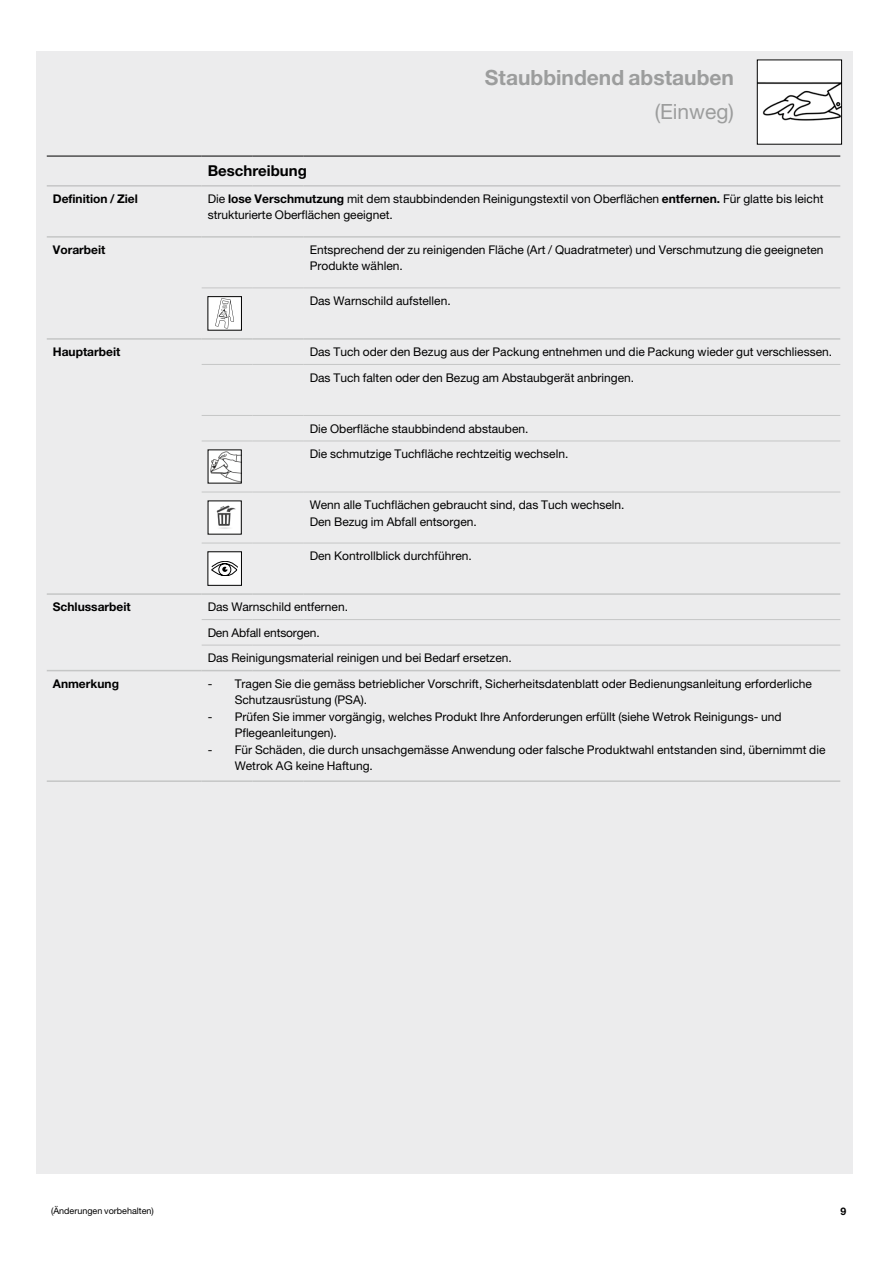
<style>
.page{position:relative;width:893px;height:1263px;background:#fff}
.page>*{position:absolute;margin:0;border:0;box-sizing:border-box;transform-origin:0 0}
.t1{font:700 21px "Helvetica Neue LT Pro";color:#9c9d9d}
.t2{font:21px "Helvetica Neue LT Pro";color:#9c9d9d}
.t3{font:700 15px "Helvetica Neue LT Pro";color:#000}
.t4{font:12px/16.5px "Helvetica Neue LT Pro";color:#000}
.t5{font:700 12px "Helvetica Neue LT Pro";color:#000}
.t6{font:700 10.5px "Helvetica Neue LT Pro";color:#000}
.t7{font:9px "Helvetica Neue LT Pro";color:#000}
.s1{font-weight:700}
</style>
<div class="page">
<div style="left:36px;top:51px;width:817px;height:1123px;background:#ececed"></div>
<img style="left:759px;top:62px;width:81px;height:81px">
<div style="left:757px;top:60px;width:85px;height:85px;border:1px solid #000"></div>
<hr style="left:47px;top:156px;width:155px;height:1px;background:#000">
<hr style="left:202px;top:156px;width:51px;height:1px;background:#000">
<hr style="left:253px;top:156px;width:51px;height:1px;background:#000">
<hr style="left:304px;top:156px;width:536px;height:1px;background:#000">
<hr style="left:47px;top:185px;width:155px;height:2px;background:#c5c6c6">
<hr style="left:202px;top:185px;width:51px;height:2px;background:#c5c6c6">
<hr style="left:253px;top:185px;width:51px;height:2px;background:#c5c6c6">
<hr style="left:304px;top:185px;width:536px;height:2px;background:#c5c6c6">
<hr style="left:47px;top:236px;width:155px;height:2px;background:#c5c6c6">
<hr style="left:202px;top:236px;width:51px;height:2px;background:#c5c6c6">
<hr style="left:253px;top:236px;width:51px;height:2px;background:#c5c6c6">
<hr style="left:304px;top:236px;width:536px;height:2px;background:#c5c6c6">
<hr style="left:47px;top:338px;width:155px;height:2px;background:#c5c6c6">
<hr style="left:202px;top:338px;width:51px;height:2px;background:#c5c6c6">
<hr style="left:253px;top:338px;width:51px;height:2px;background:#c5c6c6">
<hr style="left:304px;top:338px;width:536px;height:2px;background:#c5c6c6">
<hr style="left:47px;top:593px;width:155px;height:2px;background:#c5c6c6">
<hr style="left:202px;top:593px;width:51px;height:2px;background:#c5c6c6">
<hr style="left:253px;top:593px;width:51px;height:2px;background:#c5c6c6">
<hr style="left:304px;top:593px;width:536px;height:2px;background:#c5c6c6">
<hr style="left:47px;top:670px;width:155px;height:1px;background:#c5c6c6">
<hr style="left:202px;top:670px;width:51px;height:1px;background:#c5c6c6">
<hr style="left:253px;top:670px;width:51px;height:1px;background:#c5c6c6">
<hr style="left:304px;top:670px;width:536px;height:1px;background:#c5c6c6">
<hr style="left:47px;top:780px;width:155px;height:2px;background:#c5c6c6">
<hr style="left:202px;top:780px;width:51px;height:2px;background:#c5c6c6">
<hr style="left:253px;top:780px;width:51px;height:2px;background:#c5c6c6">
<hr style="left:304px;top:780px;width:536px;height:2px;background:#c5c6c6">
<hr style="left:202px;top:288px;width:51px;height:1px;background:#c5c6c6">
<hr style="left:253px;top:288px;width:51px;height:1px;background:#c5c6c6">
<hr style="left:304px;top:288px;width:536px;height:1px;background:#c5c6c6">
<hr style="left:202px;top:364px;width:51px;height:1px;background:#c5c6c6">
<hr style="left:253px;top:364px;width:51px;height:1px;background:#c5c6c6">
<hr style="left:304px;top:364px;width:536px;height:1px;background:#c5c6c6">
<hr style="left:202px;top:415px;width:51px;height:1px;background:#c5c6c6">
<hr style="left:253px;top:415px;width:51px;height:1px;background:#c5c6c6">
<hr style="left:304px;top:415px;width:536px;height:1px;background:#c5c6c6">
<hr style="left:202px;top:441px;width:51px;height:1px;background:#c5c6c6">
<hr style="left:253px;top:441px;width:51px;height:1px;background:#c5c6c6">
<hr style="left:304px;top:441px;width:536px;height:1px;background:#c5c6c6">
<hr style="left:202px;top:492px;width:51px;height:1px;background:#c5c6c6">
<hr style="left:253px;top:492px;width:51px;height:1px;background:#c5c6c6">
<hr style="left:304px;top:492px;width:536px;height:1px;background:#c5c6c6">
<hr style="left:202px;top:543px;width:51px;height:1px;background:#c5c6c6">
<hr style="left:253px;top:543px;width:51px;height:1px;background:#c5c6c6">
<hr style="left:304px;top:543px;width:536px;height:1px;background:#c5c6c6">
<hr style="left:202px;top:619px;width:51px;height:1px;background:#c5c6c6">
<hr style="left:253px;top:619px;width:51px;height:1px;background:#c5c6c6">
<hr style="left:304px;top:619px;width:536px;height:1px;background:#c5c6c6">
<hr style="left:202px;top:645px;width:51px;height:1px;background:#c5c6c6">
<hr style="left:253px;top:645px;width:51px;height:1px;background:#c5c6c6">
<hr style="left:304px;top:645px;width:536px;height:1px;background:#c5c6c6">
<div style="left:208px;top:297px;width:33px;height:33px;background:#fff"></div>
<svg style="left:215px;top:298px;width:19px;height:30px"></svg>
<div style="left:208px;top:296px;width:34px;height:34px;border:1px solid #000"></div>
<img style="left:210px;top:451px;width:30px;height:30px">
<img style="left:210px;top:502px;width:30px;height:30px">
<div style="left:208px;top:552px;width:33px;height:33px;background:#fff"></div>
<svg style="left:212px;top:561px;width:26px;height:15px"></svg>
<p class="t3" style="left:208px;top:162px;width:101px">Beschreibung</p>
<h1 class="t1" style="left:485px;top:65px;width:251px">Staubbindend abstauben</h1>
<h1 class="t2" style="left:655px;top:99px;width:81px">(Einweg)</h1>
<p class="t5" style="left:53px;top:191px;width:87px">Definition / Ziel</p>
<p class="t4" style="left:208px;top:190px;width:617px">Die <span class="s1">lose Verschmutzung</span> mit dem staubbindenden Reinigungstextil von Oberflächen <span class="s1">entfernen.</span> Für glatte bis leicht strukturierte Oberflächen geeignet.</p>
<p class="t5" style="left:53px;top:242px;width:54px">Vorarbeit</p>
<p class="t4" style="left:310px;top:241px;width:515px">Entsprechend der zu reinigenden Fläche (Art / Quadratmeter) und Verschmutzung die geeigneten<br>Produkte wählen.</p>
<p class="t4" style="left:310px;top:292px;width:143px">Das Warnschild aufstellen.</p>
<p class="t5" style="left:53px;top:344px;width:69px">Hauptarbeit</p>
<p class="t4" style="left:310px;top:339px;width:524px;line-height:25.5px">Das Tuch oder den Bezug aus der Packung entnehmen und die Packung wieder gut verschliessen.<br>Das Tuch falten oder den Bezug am Abstaubgerät anbringen.</p>
<p class="t4" style="left:310px;top:415px;width:260px;line-height:25.5px">Die Oberfläche staubbindend abstauben.<br>Die schmutzige Tuchfläche rechtzeitig wechseln.</p>
<p class="t4" style="left:310px;top:496px;width:316px">Wenn alle Tuchflächen gebraucht sind, das Tuch wechseln.<br>Den Bezug im Abfall entsorgen.</p>
<p class="t4" style="left:310px;top:547px;width:164px">Den Kontrollblick durchführen.</p>
<p class="t5" style="left:53px;top:599px;width:79px">Schlussarbeit</p>
<p class="t4" style="left:208px;top:594px;width:306px;line-height:25.5px">Das Warnschild entfernen.<br>Den Abfall entsorgen.<br>Das Reinigungsmaterial reinigen und bei Bedarf ersetzen.</p>
<p class="t5" style="left:53px;top:676px;width:68px">Anmerkung</p>
<p class="t4" style="left:235px;top:675px;width:579px;text-indent:-27px">- Tragen Sie die gemäss betrieblicher Vorschrift, Sicherheitsdatenblatt oder Bedienungsanleitung erforderliche<br>Schutzausrüstung (PSA).</p>
<p class="t4" style="left:235px;top:708px;width:548px;text-indent:-27px">- Prüfen Sie immer vorgängig, welches Produkt Ihre Anforderungen erfüllt (siehe Wetrok Reinigungs- und<br>Pflegeanleitungen).</p>
<p class="t4" style="left:235px;top:741px;width:592px;text-indent:-27px">- Für Schäden, die durch unsachgemässe Anwendung oder falsche Produktwahl entstanden sind, übernimmt die<br>Wetrok AG keine Haftung.</p>
<p class="t7" style="left:51px;top:1205px;width:104px">(Änderungen vorbehalten)</p>
<p class="t6" style="left:840px;top:1205px;width:7px">9</p>
</div>
